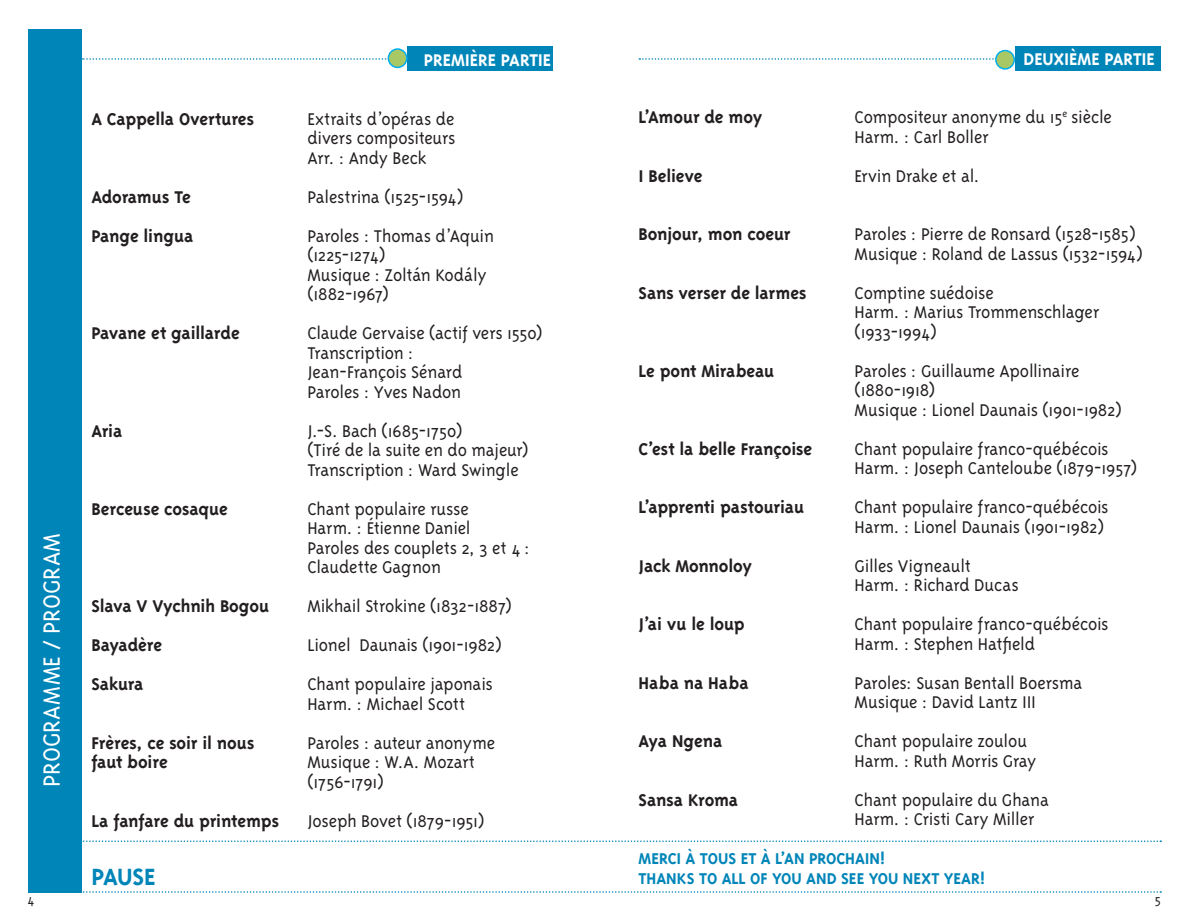
<style>
.page{position:relative;width:1188px;height:918px;background:#fff}
.page>*{position:absolute;margin:0;border:0;box-sizing:border-box;transform-origin:0 0}
.t1{font:300 27px "Triplex";color:#fff}
.t2{font:700 27px "Triplex";color:#0085b8}
.t3{font:300 19.5px/19.5px "Triplex";letter-spacing:-.01em;color:#231f20}
.t4{font:700 19.5px "Triplex";letter-spacing:-.01em;color:#231f20}
.t5{font:700 19.5px "Triplex";color:#fff}
.t6{font:700 18px/19.5px "Triplex";letter-spacing:.015em;color:#0085b8}
.t7{font:300 15px "Triplex";color:#231f20}
</style>
<div class="page">
<div style="left:28px;top:29px;width:53px;height:864px;background:#0085b8"></div>
<div style="left:407px;top:47px;width:146px;height:24px;background:#0085b8"></div>
<div style="left:1015px;top:47px;width:145px;height:24px;background:#0085b8"></div>
<svg style="left:81px;top:58px;width:327px;height:2px"></svg>
<svg style="left:639px;top:58px;width:355px;height:2px"></svg>
<div style="left:388px;top:49px;width:19px;height:18px;background:#a7c865;border-radius:50%"></div>
<div style="left:388px;top:48px;width:19px;height:20px;border:2px solid #00aeef;border-radius:50%"></div>
<div style="left:996px;top:51px;width:18px;height:18px;background:#a7c865;border-radius:50%"></div>
<div style="left:995px;top:50px;width:20px;height:20px;border:2px solid #00aeef;border-radius:50%"></div>
<svg style="left:81px;top:840px;width:1080px;height:2px"></svg>
<svg style="left:81px;top:891px;width:1080px;height:2px"></svg>
<h1 class="t1" style="left:36px;top:787px;width:256px;rotate:-90deg">PROGRAMME / PROGRAM</h1>
<p class="t5" style="left:424px;top:49px;width:105px">PREMIÈRE PARTIE</p>
<p class="t4" style="left:91px;top:108px;width:164px">A Cappella Overtures</p>
<p class="t3" style="left:307px;top:109px;width:150px;text-align:justify">Extraits d’opéras de divers compositeurs Arr. : Andy Beck</p>
<p class="t4" style="left:91px;top:186px;width:101px">Adoramus Te</p>
<p class="t3" style="left:307px;top:187px;width:157px">Palestrina (1525-1594)</p>
<p class="t4" style="left:91px;top:225px;width:104px">Pange lingua</p>
<p class="t3" style="left:307px;top:226px;width:188px">Paroles : Thomas d’Aquin (1225-1274)<br>Musique : Zoltán Kodály (1882-1967)</p>
<p class="t4" style="left:91px;top:322px;width:150px">Pavane et gaillarde</p>
<p class="t3" style="left:307px;top:323px;width:237px">Claude Gervaise (actif vers 1550)<br>Transcription :<br>Jean-François Sénard<br>Paroles : Yves Nadon</p>
<p class="t4" style="left:91px;top:420px;width:33px">Aria</p>
<p class="t3" style="left:307px;top:421px;width:222px">J.-S. Bach (1685-1750)<br>(Tiré de la suite en do majeur)<br>Transcription : Ward Swingle</p>
<p class="t4" style="left:91px;top:498px;width:138px">Berceuse cosaque</p>
<p class="t3" style="left:307px;top:499px;width:224px">Chant populaire russe<br>Harm. : Étienne Daniel<br>Paroles des couplets 2, 3 et 4 :<br>Claudette Gagnon</p>
<p class="t4" style="left:91px;top:595px;width:179px">Slava V Vychnih Bogou</p>
<p class="t3" style="left:307px;top:596px;width:206px">Mikhail Strokine (1832-1887)</p>
<p class="t4" style="left:91px;top:634px;width:72px">Bayadère</p>
<p class="t3" style="left:307px;top:635px;width:196px">Lionel Daunais (1901-1982)</p>
<p class="t4" style="left:91px;top:673px;width:54px">Sakura</p>
<p class="t3" style="left:307px;top:674px;width:187px">Chant populaire japonais<br>Harm. : Michael Scott</p>
<p class="t4" style="left:91px;top:732px;width:165px">Frères, ce soir il nous</p>
<p class="t3" style="left:307px;top:733px;width:189px">Paroles : auteur anonyme</p>
<p class="t4" style="left:91px;top:751px;width:78px">faut boire</p>
<p class="t3" style="left:307px;top:752px;width:169px">Musique : W.A. Mozart (1756-1791)</p>
<p class="t4" style="left:91px;top:810px;width:189px">La fanfare du printemps</p>
<p class="t3" style="left:307px;top:811px;width:178px">Joseph Bovet (1879-1951)</p>
<h1 class="t2" style="left:91px;top:862px;width:63px">PAUSE</h1>
<p class="t5" style="left:1024px;top:48px;width:109px">DEUXIÈME PARTIE</p>
<p class="t4" style="left:639px;top:106px;width:125px">L’Amour de moy</p>
<p class="t3" style="left:855px;top:107px;width:259px">Compositeur anonyme du 15<sup>e</sup> siècle<br>Harm. : Carl Boller</p>
<p class="t4" style="left:639px;top:165px;width:65px">I Believe</p>
<p class="t3" style="left:855px;top:166px;width:127px">Ervin Drake et al.</p>
<p class="t4" style="left:639px;top:223px;width:153px">Bonjour, mon coeur</p>
<p class="t3" style="left:855px;top:224px;width:289px">Paroles : Pierre de Ronsard (1528-1585)<br>Musique : Roland de Lassus (1532-1594)</p>
<p class="t4" style="left:639px;top:282px;width:170px">Sans verser de larmes</p>
<p class="t3" style="left:855px;top:283px;width:246px">Comptine suédoise<br>Harm. : Marius Trommenschlager (1933-1994)</p>
<p class="t4" style="left:639px;top:360px;width:137px">Le pont Mirabeau</p>
<p class="t3" style="left:855px;top:361px;width:269px">Paroles : Guillaume Apollinaire (1880-1918)<br>Musique : Lionel Daunais (1901-1982)</p>
<p class="t4" style="left:639px;top:438px;width:175px">C’est la belle Françoise</p>
<p class="t3" style="left:855px;top:439px;width:284px">Chant populaire franco-québécois<br>Harm. : Joseph Canteloube (1879-1957)</p>
<p class="t4" style="left:639px;top:496px;width:167px">L’apprenti pastouriau</p>
<p class="t3" style="left:855px;top:497px;width:256px">Chant populaire franco-québécois<br>Harm. : Lionel Daunais (1901-1982)</p>
<p class="t4" style="left:639px;top:555px;width:115px">Jack Monnoloy</p>
<p class="t3" style="left:855px;top:556px;width:166px">Gilles Vigneault<br>Harm. : Richard Ducas</p>
<p class="t4" style="left:639px;top:613px;width:108px">J’ai vu le loup</p>
<p class="t3" style="left:855px;top:614px;width:256px">Chant populaire franco-québécois<br>Harm. : Stephen Hatfield</p>
<p class="t4" style="left:639px;top:672px;width:112px">Haba na Haba</p>
<p class="t3" style="left:855px;top:673px;width:230px">Paroles: Susan Bentall Boersma<br>Musique : David Lantz III</p>
<p class="t4" style="left:639px;top:730px;width:85px">Aya Ngena</p>
<p class="t3" style="left:855px;top:731px;width:183px">Chant populaire zoulou<br>Harm. : Ruth Morris Gray</p>
<p class="t4" style="left:639px;top:789px;width:101px">Sansa Kroma</p>
<p class="t3" style="left:855px;top:790px;width:196px">Chant populaire du Ghana<br>Harm. : Cristi Cary Miller</p>
<p class="t6" style="left:639px;top:849px;width:348px">MERCI À TOUS ET À L’AN PROCHAIN !<br>Thanks to all of you and see you next year!</p>
<p class="t7" style="left:27px;top:891px;width:9px">4</p>
<p class="t7" style="left:1154px;top:891px;width:8px">5</p>
</div>
